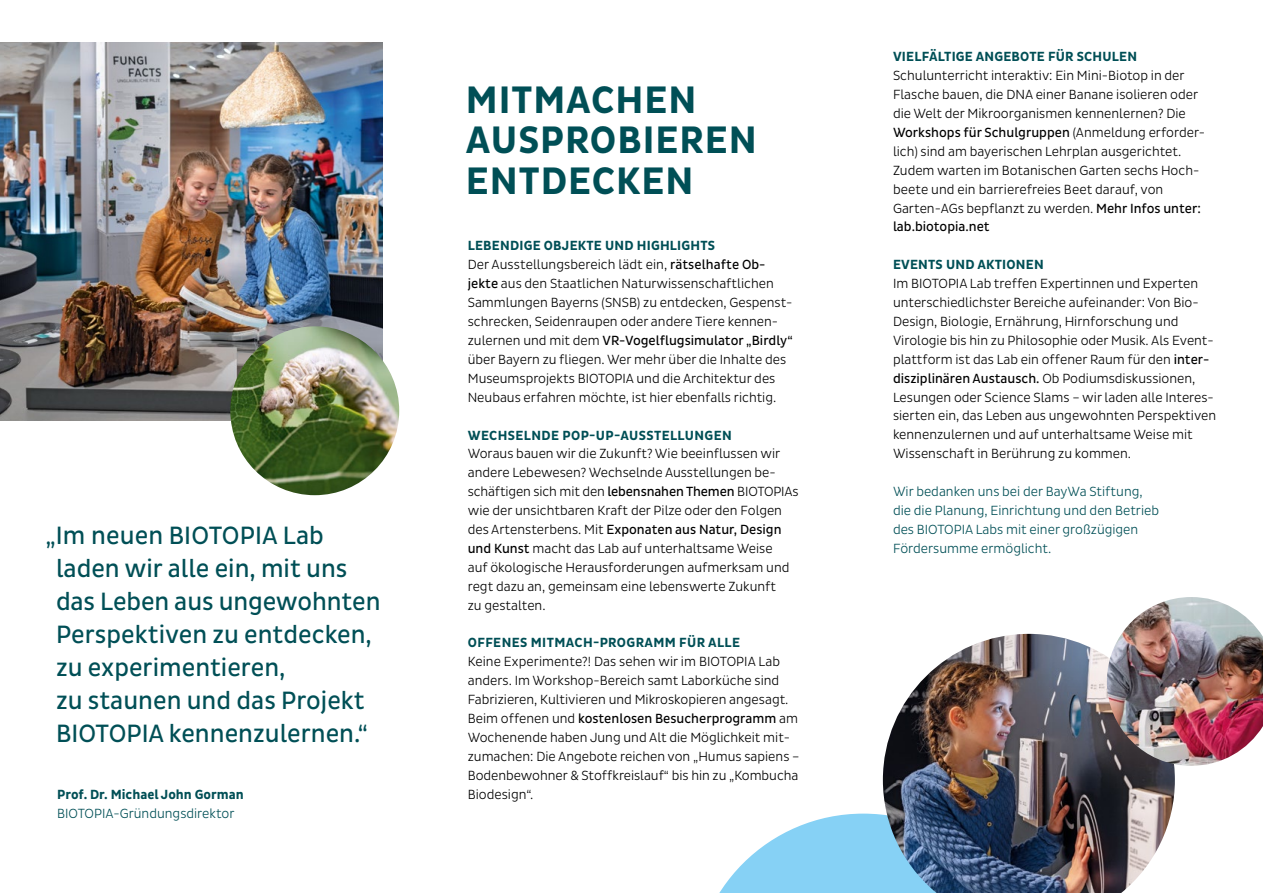
<style>
.page{position:relative;width:1263px;height:893px;background:#fff}
.page>*{position:absolute;margin:0;border:0;box-sizing:border-box;transform-origin:0 0}
.t1{font:700 39px/40.5px "Pluto Sans Cond";letter-spacing:.025em;color:#004f56}
.t2{font:25.5px/33px "Pluto Sans Cond";color:#004f56}
.t3{font:300 13.5px/18.9px "Pluto Sans Cond";color:#000}
.t4{font:300 13.5px/18.9px "Pluto Sans Cond";color:#004f56}
.t5{font:700 13.5px "Pluto Sans Cond";letter-spacing:.015em;color:#004f56}
.s1{font-weight:700;color:#004f56}
.s2{font-weight:400}
</style>
<div class="page">
<svg style="left:719px;top:814px;width:164px;height:79px"></svg>
<img style="left:883px;top:634px;width:292px;height:259px">
<img style="left:0;top:43px;width:383px;height:378px">
<img style="left:1107px;top:597px;width:156px;height:169px">
<img style="left:230px;top:326px;width:169px;height:169px;border-radius:84px">
<h2 class="t2" style="left:56px;top:519px;width:326px;text-indent:-11px">„Im neuen BIOTOPIA Lab laden wir alle ein, mit uns das Leben aus ungewohnten<br>Perspektiven zu entdecken, zu experimentieren,<br>zu staunen und das Projekt<br>BIOTOPIA kennenzulernen.“</h2>
<p class="t5" style="left:57px;top:786px;width:188px">Prof. Dr. Michael John Gorman</p>
<p class="t4" style="left:57px;top:804px;width:179px">BIOTOPIA-Gründungsdirektor</p>
<h1 class="t1" style="left:466px;top:80px;width:292px">MITMACHEN<br>AUSPROBIEREN<br>ENTDECKEN</h1>
<p class="t3" style="left:468px;top:237px;width:326px"><span class="s1">LEBENDIGE OBJEKTE UND HIGHLIGHTS<br></span>Der Ausstellungsbereich lädt ein, <span class="s2">rätselhafte Ob&shy;jekte</span> aus den Staatlichen Naturwissenschaftlichen Sammlungen Bayerns (SNSB) zu entdecken, Gespenst&shy;schrecken, Seidenraupen oder andere Tiere kennen&shy;zulernen und mit dem <span class="s2">VR-Vogelflugsimulator „Birdly“ </span>über Bayern zu fliegen. Wer mehr über die Inhalte des Museumsprojekts BIOTOPIA und die Architektur des Neubaus erfahren möchte, ist hier ebenfalls richtig.</p>
<p class="t5" style="left:468px;top:427px;width:266px">WECHSELNDE POP-UP-AUSSTELLUNGEN</p>
<p class="t3" style="left:468px;top:444px;width:332px">Woraus bauen wir die Zukunft? Wie beeinflussen wir andere Lebewesen? Wechselnde Ausstellungen be&shy;schäftigen sich mit den <span class="s2">lebensnahen Themen</span> BIOTOPIAs wie der unsichtbaren Kraft der Pilze oder den Folgen des Artensterbens. Mit <span class="s2">Exponaten aus Natur, Design und Kunst</span> macht das Lab auf unterhaltsame Weise<br>auf ökologische Herausforderungen aufmerksam und regt dazu an, gemeinsam eine lebenswerte Zukunft<br>zu gestalten.</p>
<p class="t5" style="left:468px;top:635px;width:274px">OFFENES MITMACH-PROGRAMM FÜR ALLE</p>
<p class="t3" style="left:468px;top:652px;width:333px">Keine Experimente?! Das sehen wir im BIOTOPIA Lab anders. Im Workshop-Bereich samt Laborküche sind Fabrizieren, Kultivieren und Mikroskopieren angesagt.<br>Beim offenen und <span class="s2">kostenlosen Besucherprogramm</span> am Wochenende haben Jung und Alt die Möglichkeit mit&shy;zumachen: Die Angebote reichen von „Humus sapiens – Bodenbewohner &amp; Stoffkreislauf“ bis hin zu „Kombucha Biodesign“.</p>
<p class="t5" style="left:893px;top:49px;width:246px">VIELFÄLTIGE ANGEBOTE FÜR SCHULEN</p>
<p class="t3" style="left:893px;top:66px;width:313px">Schulunterricht interaktiv: Ein Mini-Biotop in der Flasche bauen, die DNA einer Banane isolieren oder die Welt der Mikroorganismen kennenlernen? Die <span class="s2">Workshops für Schulgruppen</span> (Anmeldung erforder&shy;lich) sind am bayerischen Lehrplan ausgerichtet.<br>Zudem warten im Botanischen Garten sechs Hoch&shy;beete und ein barrierefreies Beet darauf, von Garten-AGs bepflanzt zu werden. <span class="s2">Mehr Infos unter: lab.biotopia.net</span></p>
<p class="t5" style="left:893px;top:257px;width:152px">EVENTS UND AKTIONEN</p>
<p class="t3" style="left:893px;top:274px;width:325px">Im BIOTOPIA Lab treffen Expertinnen und Experten unterschiedlichster Bereiche aufeinander: Von Bio-Design, Biologie, Ernährung, Hirnforschung und Virologie bis hin zu Philosophie oder Musik. Als Event&shy;plattform ist das Lab ein offener Raum für den <span class="s2">inter&shy;disziplinären Austausch.</span> Ob Podiumsdiskussionen, Lesungen oder Science Slams – wir laden alle Interes&shy;sierten ein, das Leben aus ungewohnten Perspektiven kennenzulernen und auf unterhaltsame Weise mit Wissenschaft in Berührung zu kommen.</p>
<p class="t4" style="left:893px;top:482px;width:268px">Wir bedanken uns bei der BayWa Stiftung, die die Planung, Einrichtung und den Betrieb des BIOTOPIA Labs mit einer großzügigen Fördersumme ermöglicht.</p>
</div>
